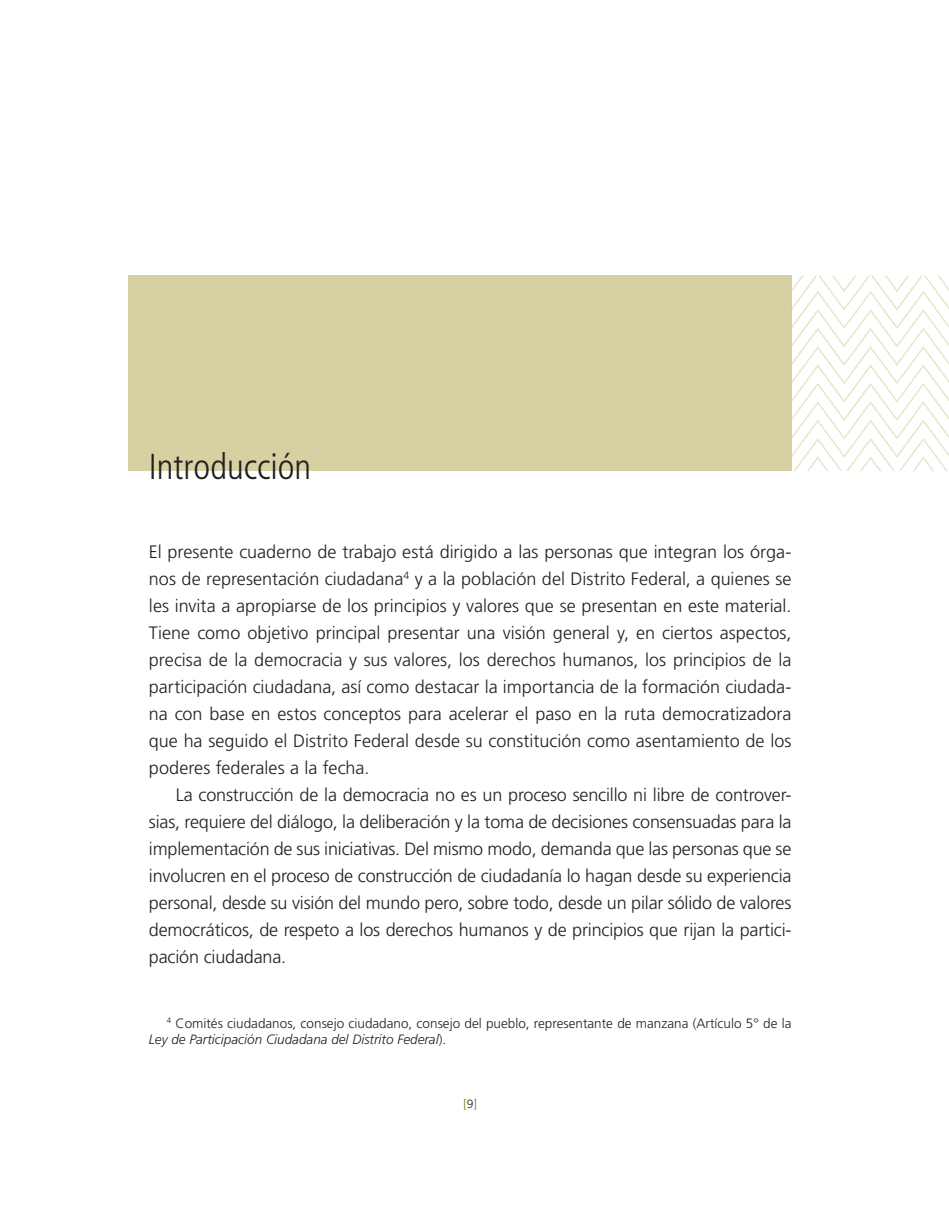
<style>
.page{position:relative;width:949px;height:1225px;background:#fff}
.page>*{position:absolute;margin:0;border:0;box-sizing:border-box;transform-origin:0 0}
.Titulo{font:300 condensed 36px "Frutiger LT Std";color:#231f20}
.cuerpo_primer{font:300 18px/27px "Frutiger LT Std";color:#231f20;text-align:justify}
.cuerpo{font:300 18px/27px "Frutiger LT Std";letter-spacing:-.01em;color:#231f20;text-align:justify}
.Pies{font:300 13.5px/16.5px "Frutiger LT Std";color:#231f20}
.t1{font:300 12px "Frutiger LT Std";color:#7a6f00}
.s1{font-style:italic}
.s2{color:#231f20}
</style>
<div class="page">
<div style="left:128px;top:275px;width:663px;height:196px;background:#d6d0a3"></div>
<svg style="left:791px;top:275px;width:157px;height:196px"></svg>
<p class="Titulo" style="left:149px;top:446px;width:164px">Introducción</p>
<p class="cuerpo_primer" style="left:149px;top:538px;width:644px">El presente cuaderno de trabajo está dirigido a las personas que integran los órga&shy;nos de representación ciudadana<sup>4</sup> y a la población del Distrito Federal, a quienes se les invita a apropiarse de los principios y valores que se presentan en este material.<br>Tiene como objetivo principal presentar una visión general y, en ciertos aspectos, precisa de la democracia y sus valores, los derechos humanos, los principios de la participación ciudadana, así como destacar la importancia de la formación ciudada&shy;na con base en estos conceptos para acelerar el paso en la ruta democratizadora que ha seguido el Distrito Federal desde su constitución como asentamiento de los poderes federales a la fecha.</p>
<p class="cuerpo" style="left:149px;top:781px;width:644px;text-indent:27px">La construcción de la democracia no es un proceso sencillo ni libre de controver&shy;sias, requiere del diálogo, la deliberación y la toma de decisiones consensuadas para la implementación de sus iniciativas. Del mismo modo, demanda que las personas que se involucren en el proceso de construcción de ciudadanía lo hagan desde su experiencia personal, desde su visión del mundo pero, sobre todo, desde un pilar sólido de valores democráticos, de respeto a los derechos humanos y de principios que rijan la partici&shy;pación ciudadana.</p>
<p class="Pies" style="left:149px;top:1015px;width:644px;text-indent:18px"><sup>4</sup> Comités ciudadanos, consejo ciudadano, consejo del pueblo, representante de manzana (Artículo 5° de la<br><span class="s1">Ley de Participación Ciudadana del Distrito Federal</span>).</p>
<p class="t1" style="left:463px;top:1097px;width:15px">[<span class="s2">9</span>]</p>
</div>
